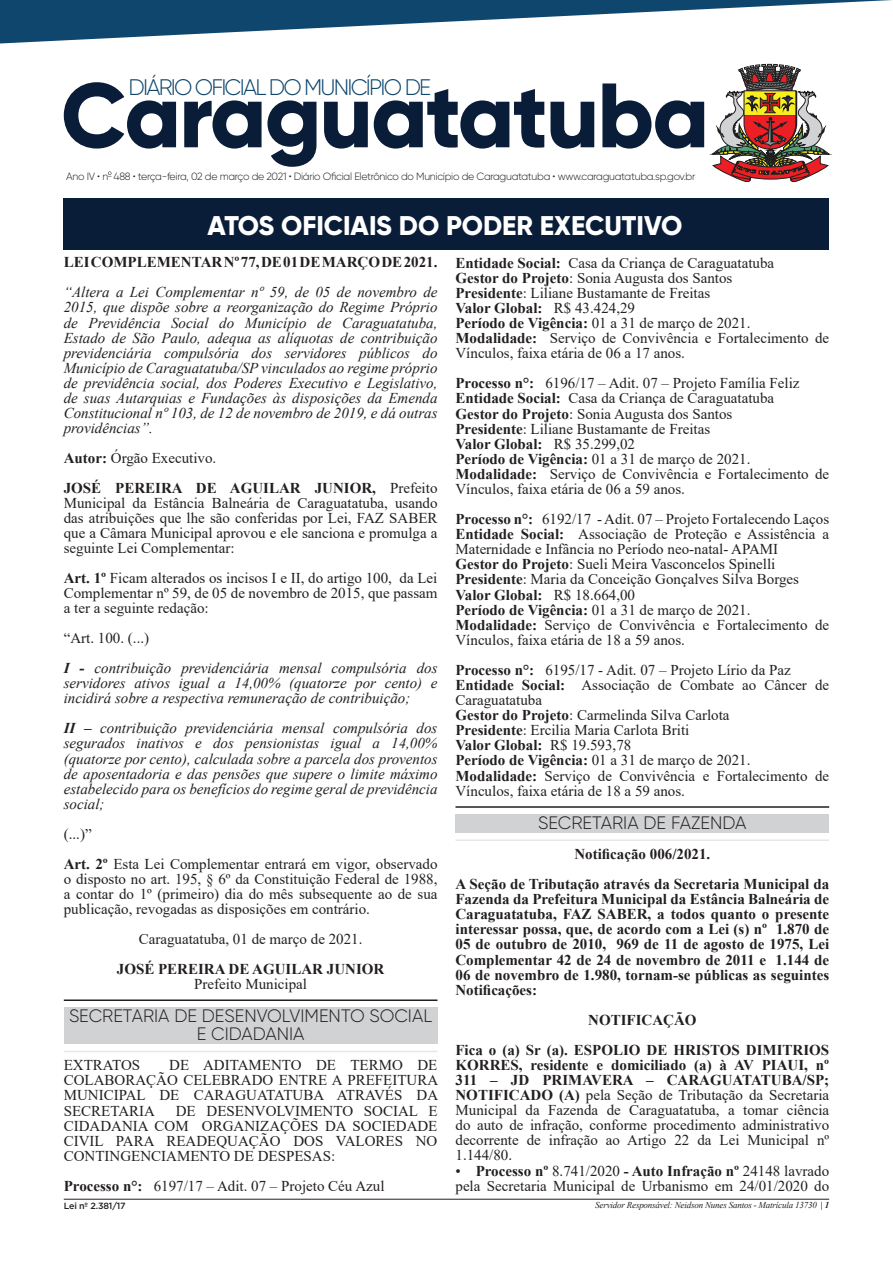
<style>
.page{position:relative;width:893px;height:1263px;background:#fff}
.page>*{position:absolute;margin:0;border:0;box-sizing:border-box;transform-origin:0 0}
.t1{font:800 27px "Gilroy";color:#fff}
.t2{font:300 22.5px "Gilroy";letter-spacing:-.08em;color:#0f466d}
.Edital{font:300 18px/18px "Gilroy";color:#231f20;text-align:center}
.Edital-2{font:15px/15px "Times New Roman";color:#231f20}
.Edital-3{font:italic 15px/15px "Times New Roman";color:#231f20;text-align:justify}
.Edital-4{font:700 15px/15.1px "Times New Roman";color:#231f20;text-align:justify}
.Negrito_Centralizado{font:700 15px "Times New Roman";color:#231f20}
.t3{font:300 10.5px "Gilroy";letter-spacing:-.03em;color:#231f20}
.t4{font:italic 9px "Times New Roman";letter-spacing:-.02em;color:#231f20}
.t5{font:500 9px "Gotham";letter-spacing:-.02em;color:#231f20}
.s1{font-weight:700}
.s2{font-weight:400}
</style>
<div class="page">
<svg style="left:713px;top:64px;width:116px;height:118px"></svg>
<div style="left:64px;top:198px;width:765px;height:51px;background:#091c38"></div>
<svg style="left:0;top:0;width:892px;height:44px"></svg>
<svg style="left:64px;top:82px;width:640px;height:85px"></svg>
<svg style="left:108px;top:171px;width:3px;height:6px"></svg>
<hr style="left:64px;top:1199px;width:765px;height:1px;background:#231f20">
<div style="left:64px;top:1008px;width:373px;height:36px;background:#d1d2d4"></div>
<hr style="left:64px;top:999px;width:373px;height:2px;background:#231f20">
<hr style="left:64px;top:1051px;width:373px;height:1px;background:#e6e7e9">
<div style="left:455px;top:814px;width:374px;height:18px;background:#d1d2d4"></div>
<hr style="left:455px;top:806px;width:374px;height:2px;background:#231f20">
<hr style="left:455px;top:839px;width:374px;height:2px;background:#e6e7e9">
<p class="t2" style="left:129px;top:73px;width:304px">DIÁRIO OFICIAL DO MUNICÍPIO DE</p>
<p class="t3" style="left:66px;top:170px;width:631px">Ano IV • n 488 • terça-feira, 02 de março de 2021 • Diário Oficial Eletrônico do Município de Caraguatatuba • www.caraguatatuba.sp.gov.br</p>
<p class="t1" style="left:207px;top:208px;width:476px">ATOS OFICIAIS DO PODER EXECUTIVO</p>
<p class="Negrito_Centralizado" style="left:64px;top:252px;width:375px">LEI COMPLEMENTAR Nº 77, DE 01 DE MARÇO DE 2021.</p>
<p class="Edital-3" style="left:64px;top:284px;width:375px">“Altera a Lei Complementar nº 59, de 05 de novembro de 2015, que dispõe sobre a reorganização do Regime Próprio de Previdência Social do Município de Caraguatatuba, Estado de São Paulo, adequa as alíquotas de contribuição previdenciária compulsória dos servidores públicos do Município de Caraguatatuba/SP vinculados ao regime próprio de previdência social, dos Poderes Executivo e Legislativo, de suas Autarquias e Fundações às disposições da Emenda Constitucional nº 103, de 12 de novembro de 2019, e dá outras providências”.</p>
<p class="Edital-2" style="left:64px;top:450px;width:154px"><span class="s1">Autor:</span> Órgão Executivo.</p>
<p class="Edital-2" style="left:64px;top:480px;width:375px;text-align:justify"><span class="s1">JOSÉ PEREIRA DE AGUILAR JUNIOR,</span> Prefeito Municipal da Estância Balneária de Caraguatatuba, usando das atribuições que lhe são conferidas por Lei, FAZ SABER que a Câmara Municipal aprovou e ele sanciona e promulga a seguinte Lei Complementar:</p>
<p class="Edital-2" style="left:64px;top:570px;width:375px;text-align:justify"><span class="s1">Art. 1º</span> Ficam alterados os incisos I e II, do artigo 100, da Lei Complementar nº 59, de 05 de novembro de 2015, que passam a ter a seguinte redação:</p>
<p class="Edital-2" style="left:64px;top:630px;width:87px">“Art. 100. (...)</p>
<p class="Edital-3" style="left:64px;top:660px;width:375px"><span class="s1">I -</span> contribuição previdenciária mensal compulsória dos servidores ativos igual a 14,00% (quatorze por cento) e incidirá sobre a respectiva remuneração de contribuição;</p>
<p class="Edital-3" style="left:64px;top:720px;width:375px"><span class="s1">II –</span> contribuição previdenciária mensal compulsória dos segurados inativos e dos pensionistas igual a 14,00% (quatorze por cento), calculada sobre a parcela dos proventos de aposentadoria e das pensões que supere o limite máximo estabelecido para os benefícios do regime geral de previdência social;</p>
<p class="Edital-2" style="left:64px;top:826px;width:29px">(...)”</p>
<p class="Edital-2" style="left:64px;top:856px;width:375px;text-align:justify"><span class="s1">Art. 2º</span> Esta Lei Complementar entrará em vigor, observado o disposto no art. 195, § 6º da Constituição Federal de 1988, a contar do 1º (primeiro) dia do mês subsequente ao de sua publicação, revogadas as disposições em contrário.</p>
<p class="Edital-2" style="left:139px;top:931px;width:225px">Caraguatatuba, 01 de março de 2021.</p>
<p class="Edital-4" style="left:117px;top:961px;width:269px">JOSÉ PEREIRA DE AGUILAR JUNIOR</p>
<p class="Edital-2" style="left:194px;top:976px;width:114px">Prefeito Municipal</p>
<p class="Edital" style="left:69px;top:1006px;width:365px">SECRETARIA DE DESENVOLVIMENTO SOCIAL<br>E CIDADANIA</p>
<p class="Edital-2" style="left:64px;top:1057px;width:78px">EXTRATOS</p>
<p class="Edital-2" style="left:64px;top:1057px;width:376px;text-align:justify;text-indent:106px">DE ADITAMENTO DE TERMO DE COLABORAÇÃO CELEBRADO ENTRE A PREFEITURA MUNICIPAL DE CARAGUATATUBA ATRAVÉS DA SECRETARIA</p>
<p class="Edital-2" style="left:64px;top:1102px;width:375px;text-align:justify;text-indent:112px">DE DESENVOLVIMENTO SOCIAL E CIDADANIA COM ORGANIZAÇÕES DA SOCIEDADE CIVIL PARA READEQUAÇÃO DOS VALORES NO CONTINGENCIAMENTO DE DESPESAS:</p>
<p class="Edital-2" style="left:64px;top:1178px;width:322px"><span class="s1">Processo n°:</span> 6197/17 – Adit. 07 – Projeto Céu Azul</p>
<p class="Edital-2" style="left:455px;top:255px;width:320px"><span class="s1">Entidade Social:</span> Casa da Criança de Caraguatatuba</p>
<p class="Edital-2" style="left:455px;top:270px;width:278px"><span class="s1">Gestor do Projeto</span>: Sonia Augusta dos Santos</p>
<p class="Edital-2" style="left:455px;top:285px;width:256px"><span class="s1">Presidente</span>: Liliane Bustamante de Freitas</p>
<p class="Edital-4" style="left:455px;top:300px;width:181px">Valor Global: <span class="s2">R$ 43.424,29</span></p>
<p class="Edital-2" style="left:455px;top:315px;width:296px"><span class="s1">Período de Vigência:</span> 01 a 31 de março de 2021.</p>
<p class="Edital-2" style="left:455px;top:330px;width:375px"><span class="s1">Modalidade:</span> Serviço de Convivência e Fortalecimento de<br>Vínculos, faixa etária de 06 a 17 anos.</p>
<p class="Edital-2" style="left:455px;top:375px;width:346px"><span class="s1">Processo n°:</span> 6196/17 – Adit. 07 – Projeto Família Feliz</p>
<p class="Edital-2" style="left:455px;top:390px;width:320px"><span class="s1">Entidade Social:</span> Casa da Criança de Caraguatatuba</p>
<p class="Edital-2" style="left:455px;top:405px;width:278px"><span class="s1">Gestor do Projeto</span>: Sonia Augusta dos Santos</p>
<p class="Edital-2" style="left:455px;top:421px;width:256px"><span class="s1">Presidente</span>: Liliane Bustamante de Freitas</p>
<p class="Edital-4" style="left:455px;top:436px;width:181px">Valor Global: <span class="s2">R$ 35.299,02</span></p>
<p class="Edital-2" style="left:455px;top:451px;width:296px"><span class="s1">Período de Vigência:</span> 01 a 31 de março de 2021.</p>
<p class="Edital-2" style="left:455px;top:466px;width:375px"><span class="s1">Modalidade:</span> Serviço de Convivência e Fortalecimento de<br>Vínculos, faixa etária de 06 a 59 anos.</p>
<p class="Edital-2" style="left:455px;top:511px;width:375px"><span class="s1">Processo n°:</span> 6192/17 - Adit. 07 – Projeto Fortalecendo Laços</p>
<p class="Edital-2" style="left:455px;top:526px;width:375px"><span class="s1">Entidade Social:</span> Associação de Proteção e Assistência a<br>Maternidade e Infância no Período neo-natal- APAMI</p>
<p class="Edital-2" style="left:455px;top:556px;width:321px"><span class="s1">Gestor do Projeto</span>: Sueli Meira Vasconcelos Spinelli</p>
<p class="Edital-2" style="left:455px;top:571px;width:345px"><span class="s1">Presidente</span>: Maria da Conceição Gonçalves Silva Borges</p>
<p class="Edital-4" style="left:455px;top:586px;width:181px">Valor Global: <span class="s2">R$ 18.664,00</span></p>
<p class="Edital-2" style="left:455px;top:602px;width:296px"><span class="s1">Período de Vigência:</span> 01 a 31 de março de 2021.</p>
<p class="Edital-2" style="left:455px;top:617px;width:375px"><span class="s1">Modalidade:</span> Serviço de Convivência e Fortalecimento de<br>Vínculos, faixa etária de 18 a 59 anos.</p>
<p class="Edital-2" style="left:455px;top:662px;width:337px"><span class="s1">Processo n°:</span> 6195/17 - Adit. 07 – Projeto Lírio da Paz</p>
<p class="Edital-2" style="left:455px;top:677px;width:375px"><span class="s1">Entidade Social:</span> Associação de Combate ao Câncer de<br>Caraguatatuba</p>
<p class="Edital-2" style="left:455px;top:707px;width:275px"><span class="s1">Gestor do Projeto</span>: Carmelinda Silva Carlota</p>
<p class="Edital-2" style="left:455px;top:722px;width:235px"><span class="s1">Presidente</span>: Ercilia Maria Carlota Briti</p>
<p class="Edital-4" style="left:455px;top:737px;width:177px">Valor Global: <span class="s2">R$ 19.593,78</span></p>
<p class="Edital-2" style="left:455px;top:752px;width:296px"><span class="s1">Período de Vigência:</span> 01 a 31 de março de 2021.</p>
<p class="Edital-2" style="left:455px;top:767px;width:375px"><span class="s1">Modalidade:</span> Serviço de Convivência e Fortalecimento de<br>Vínculos, faixa etária de 18 a 59 anos.</p>
<p class="Edital" style="left:538px;top:813px;width:210px">SECRETARIA DE FAZENDA</p>
<p class="Negrito_Centralizado" style="left:574px;top:843px;width:137px">Notificação 006/2021.</p>
<p class="Edital-4" style="left:455px;top:876px;width:375px">A Seção de Tributação através da Secretaria Municipal da Fazenda da Prefeitura Municipal da Estância Balneária de Caraguatatuba, FAZ SABER, a todos quanto o presente interessar possa, que, de acordo com a Lei (s) nº 1.870 de 05 de outubro de 2010, 969 de 11 de agosto de 1975, Lei Complementar 42 de 24 de novembro de 2011 e 1.144 de 06 de novembro de 1.980, tornam-se públicas as seguintes Notificações:</p>
<p class="Negrito_Centralizado" style="left:588px;top:1009px;width:110px">NOTIFICAÇÃO</p>
<p class="Edital-2" style="left:455px;top:1042px;width:375px;text-align:justify"><span class="s1">Fica o (a) Sr (a). ESPOLIO DE HRISTOS DIMITRIOS KORRES, residente e domiciliado (a) à AV PIAUI, nº 311 – JD PRIMAVERA – CARAGUATATUBA/SP; NOTIFICADO (A)</span> pela Seção de Tributação da Secretaria Municipal da Fazenda de Caraguatatuba, a tomar ciência do auto de infração, conforme procedimento administrativo decorrente de infração ao Artigo 22 da Lei Municipal nº 1.144/80.</p>
<p class="Edital-2" style="left:455px;top:1162px;width:375px">• <span class="s1">Processo nº</span> 8.741/2020 <span class="s1">- Auto Infração nº</span> 24148 lavrado pela Secretaria Municipal de Urbanismo em 24/01/2020 do</p>
<p class="t5" style="left:64px;top:1199px;width:64px">Lei nº 2.381/17</p>
<p class="t4" style="left:595px;top:1198px;width:235px">Servidor Responsável: Neidson Nunes Santos - Matrícula 13730 <span class="s1">| 1</span></p>
</div>
